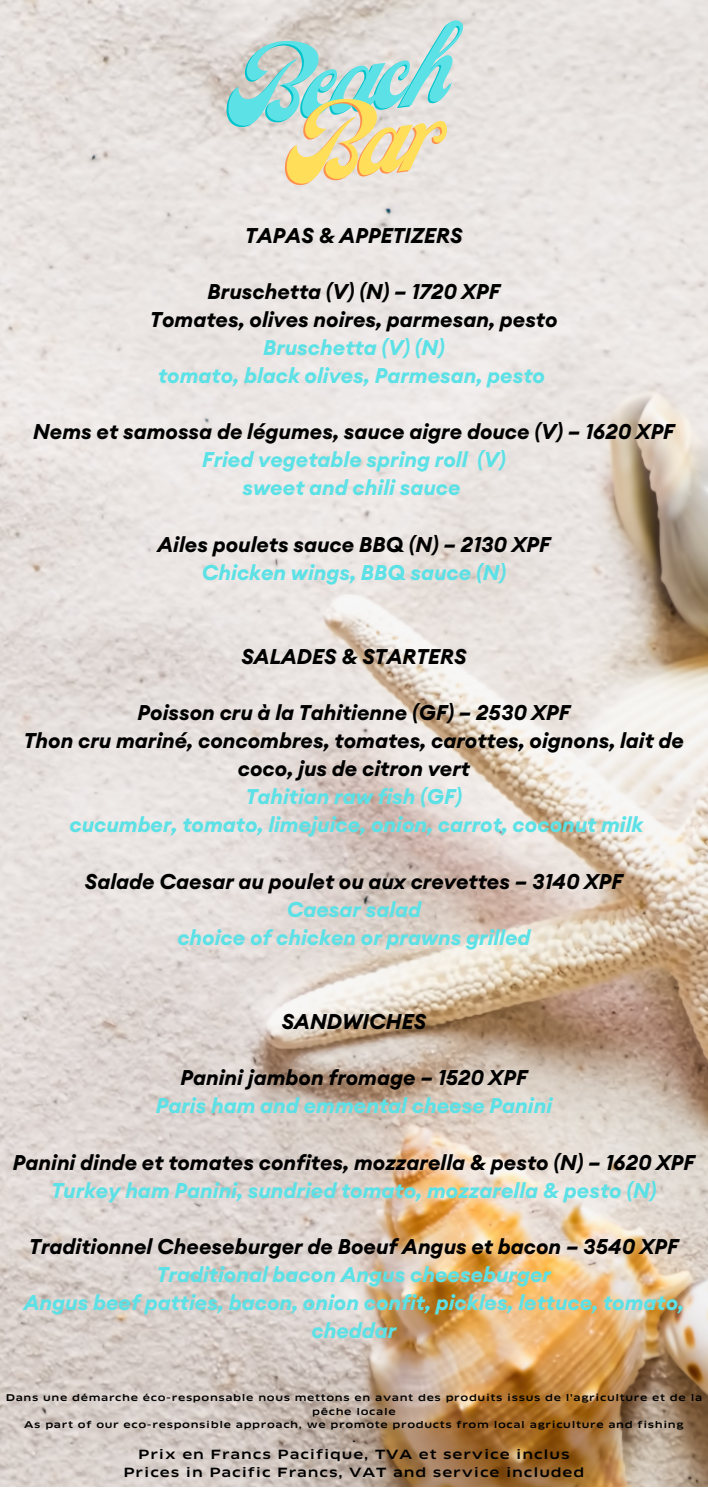
<style>
.page{position:relative;width:708px;height:1489px;background:#fff}
.page>*{position:absolute;margin:0;border:0;box-sizing:border-box;transform-origin:0 0}
.t1{font:85.25px "Carlsonscript";color:#00c4cc}
.t2{font:italic 700 21px/28px "Euclid Circular A";color:#000;text-align:center}
.t3{font:italic 700 21px/28px "Euclid Circular A";color:#5ce1e6;text-align:center}
.t4{font:500 12.5px "Clan OT Extd";letter-spacing:.07em;color:#000}
.t5{font:500 9px/13.5px "Clan OT Extd";letter-spacing:.07em;color:#000;text-align:center}
</style>
<div class="page">
<img style="left:0;top:0;width:707px;height:1486px">
<svg style="left:277px;top:95px;width:172px;height:92px"></svg>
<p class="t1" style="left:220px;top:48px;width:225px;rotate:-7deg">Beach</p>
<p class="t2" style="left:245px;top:222px;width:219px">TAPAS &amp; APPETIZERS</p>
<p class="t2" style="left:207px;top:278px;width:294px">Bruschetta (V) (N) – 1720 XPF</p>
<p class="t2" style="left:150px;top:306px;width:408px">Tomates, olives noires, parmesan, pesto</p>
<p class="t3" style="left:263px;top:334px;width:183px">Bruschetta (V) (N)</p>
<p class="t3" style="left:158px;top:362px;width:388px">tomato, black olives, Parmesan, pesto</p>
<p class="t2" style="left:33px;top:419px;width:643px">Nems et samossa de légumes, sauce aigre douce (V) – 1620 XPF</p>
<p class="t3" style="left:202px;top:447px;width:305px">Fried vegetable spring roll (V)</p>
<p class="t3" style="left:242px;top:475px;width:219px">sweet and chili sauce</p>
<p class="t2" style="left:157px;top:531px;width:394px">Ailes poulets sauce BBQ (N) – 2130 XPF</p>
<p class="t3" style="left:202px;top:559px;width:306px">Chicken wings, BBQ sauce (N)</p>
<p class="t2" style="left:241px;top:643px;width:227px">SALADES &amp; STARTERS</p>
<p class="t2" style="left:138px;top:700px;width:434px">Poisson cru à la Tahitienne (GF) – 2530 XPF</p>
<p class="t2" style="left:24px;top:728px;width:661px">Thon cru mariné, concombres, tomates, carottes, oignons, lait de coco, jus de citron vert</p>
<p class="t3" style="left:245px;top:784px;width:218px">Tahitian raw fish (GF)</p>
<p class="t3" style="left:69px;top:812px;width:575px">cucumber, tomato, limejuice, onion, carrot, coconut milk</p>
<p class="t2" style="left:85px;top:868px;width:539px">Salade Caesar au poulet ou aux crevettes – 3140 XPF</p>
<p class="t3" style="left:286px;top:896px;width:136px">Caesar salad</p>
<p class="t3" style="left:177px;top:924px;width:355px">choice of chicken or prawns grilled</p>
<p class="t2" style="left:282px;top:1009px;width:146px">SANDWICHES</p>
<p class="t2" style="left:180px;top:1065px;width:348px">Panini jambon fromage – 1520 XPF</p>
<p class="t3" style="left:156px;top:1093px;width:398px">Paris ham and emmental cheese Panini</p>
<p class="t2" style="left:13px;top:1149px;width:683px">Panini dinde et tomates confites, mozzarella &amp; pesto (N) – 1620 XPF</p>
<p class="t3" style="left:51px;top:1177px;width:606px">Turkey ham Panini, sundried tomato, mozzarella &amp; pesto (N)</p>
<p class="t2" style="left:29px;top:1233px;width:650px">Traditionnel Cheeseburger de Boeuf Angus et bacon – 3540 XPF</p>
<p class="t3" style="left:157px;top:1261px;width:395px">Traditional bacon Angus cheeseburger</p>
<p class="t3" style="left:24px;top:1289px;width:661px">Angus beef patties, bacon, onion confit, pickles, lettuce, tomato, cheddar</p>
<p class="t5" style="left:6px;top:1391px;width:697px">Dans une démarche éco-responsable nous mettons en avant des produits issus de l'agriculture et de la pêche locale</p>
<p class="t5" style="left:24px;top:1418px;width:660px">As part of our eco-responsible approach, we promote products from local agriculture and fishing</p>
<p class="t5" style="left:352px;top:1432px;width:5px">.</p>
<p class="t4" style="left:138px;top:1447px;width:433px">Prix en Francs Pacifique, TVA et service inclus</p>
<p class="t4" style="left:123px;top:1465px;width:462px">Prices in Pacific Francs, VAT and service included</p>
</div>
